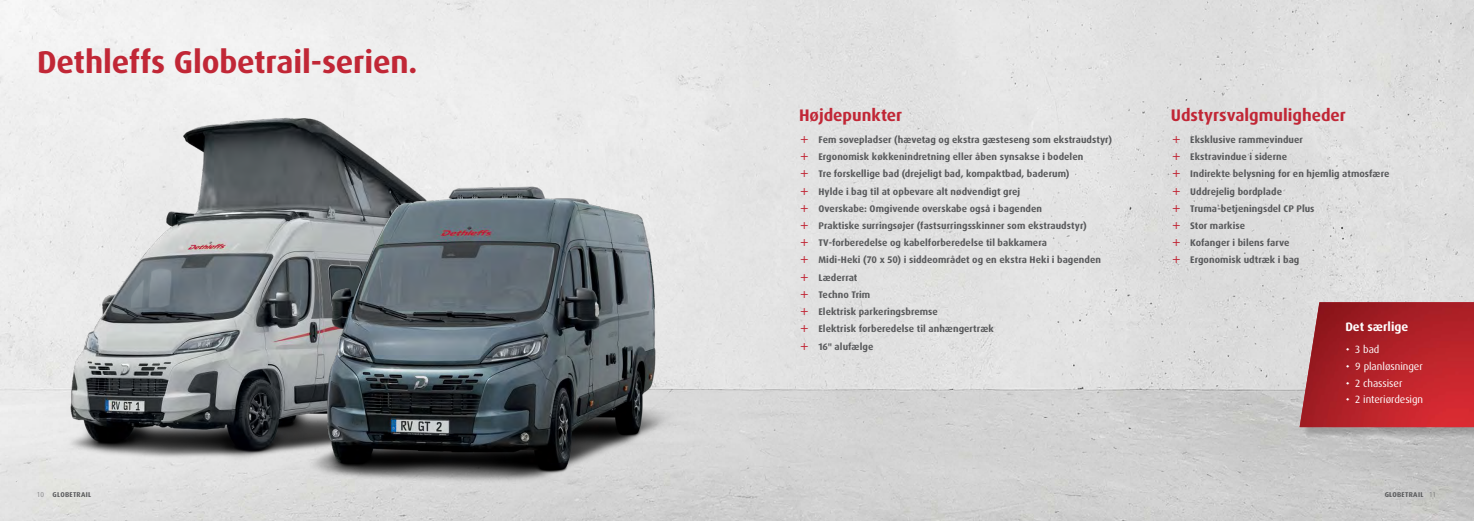
<style>
.page{position:relative;width:1474px;height:521px;background:#fff}
.page>*{position:absolute;margin:0;border:0;box-sizing:border-box;transform-origin:0 0}
.t1{font:700 31.5px "Dax Pro";letter-spacing:-.005em;color:#c12736}
.t2{font:700 16.71px "Dax Pro";color:#c12736}
.t3{font:700 12.25px "Dax Pro";color:#fff}
.t4{font:10.5px/16.6px "Dax Pro";letter-spacing:-.005em;color:#fff}
.t5{font:700 9.62px/17.2px "Dax Pro";letter-spacing:.005em;color:#58595b}
.t6{font:700 7px "Dax Pro";letter-spacing:.04em;color:#58595b}
.s1{font-weight:300}
</style>
<div class="page">
<img style="left:0;top:0;width:1473px;height:521px">
<img style="left:0;top:118px;width:608px;height:403px">
<img style="left:168px;top:141px;width:543px;height:380px">
<div style="left:1301px;top:303px;width:172px;height:135px;background:#000;opacity:.2"></div>
<svg style="left:1299px;top:302px;width:174px;height:125px;background:#b42c32"></svg>
<svg style="left:801px;top:136px;width:7px;height:7px"></svg>
<svg style="left:801px;top:153px;width:7px;height:7px"></svg>
<svg style="left:801px;top:170px;width:7px;height:7px"></svg>
<svg style="left:801px;top:188px;width:7px;height:7px"></svg>
<svg style="left:801px;top:205px;width:7px;height:7px"></svg>
<svg style="left:801px;top:222px;width:7px;height:7px"></svg>
<svg style="left:801px;top:239px;width:7px;height:7px"></svg>
<svg style="left:801px;top:256px;width:7px;height:7px"></svg>
<svg style="left:801px;top:274px;width:7px;height:7px"></svg>
<svg style="left:801px;top:291px;width:7px;height:7px"></svg>
<svg style="left:801px;top:308px;width:7px;height:7px"></svg>
<svg style="left:801px;top:325px;width:7px;height:7px"></svg>
<svg style="left:801px;top:342px;width:7px;height:7px"></svg>
<svg style="left:1172px;top:136px;width:7px;height:7px"></svg>
<svg style="left:1172px;top:153px;width:7px;height:7px"></svg>
<svg style="left:1172px;top:170px;width:7px;height:7px"></svg>
<svg style="left:1172px;top:188px;width:7px;height:7px"></svg>
<svg style="left:1172px;top:205px;width:7px;height:7px"></svg>
<svg style="left:1172px;top:222px;width:7px;height:7px"></svg>
<svg style="left:1172px;top:239px;width:7px;height:7px"></svg>
<svg style="left:1172px;top:256px;width:7px;height:7px"></svg>
<h1 class="t1" style="left:37px;top:41px;width:378px">Dethleffs Globetrail-serien.</h1>
<h2 class="t2" style="left:799px;top:104px;width:105px">Højdepunkter</h2>
<h2 class="t2" style="left:1170px;top:104px;width:177px">Udstyrsvalgmuligheder</h2>
<p class="t5" style="left:818px;top:131px;width:295px">Fem sovepladser (hævetag og ekstra gæsteseng som ekstraudstyr)<br>Ergonomisk køkkenindretning eller åben synsakse i bodelen<br>Tre forskellige bad (drejeligt bad, kompaktbad, baderum)<br>Hylde i bag til at opbevare alt nødvendigt grej<br>Overskabe: Omgivende overskabe også i bagenden<br>Praktiske surringsøjer (fastsurringsskinner som ekstraudstyr)<br>TV-forberedelse og kabelforberedelse til bakkamera<br>Midi-Heki (70 x 50) i siddeområdet og en ekstra Heki i bagenden Læderrat<br>Techno Trim<br>Elektrisk parkeringsbremse<br>Elektrisk forberedelse til anhængertræk<br>16" alufælge</p>
<p class="t5" style="left:1190px;top:131px;width:201px">Eksklusive rammevinduer<br>Ekstravindue i siderne<br>Indirekte belysning for en hjemlig atmosfære<br>Uddrejelig bordplade<br>Truma-betjeningsdel CP Plus<br>Stor markise<br>Kofanger i bilens farve<br>Ergonomisk udtræk i bag</p>
<p class="t3" style="left:1345px;top:318px;width:64px">Det særlige</p>
<p class="t4" style="left:1355px;top:341px;width:69px">3 bad<br>9 planløsninger<br>2 chassiser<br>2 interiørdesign</p>
<p class="t6" style="left:37px;top:490px;width:56px"><span class="s1">10</span> GLOBETRAIL</p>
<p class="t6" style="left:1384px;top:490px;width:52px">GLOBETRAIL <span class="s1">11</span></p>
</div>
